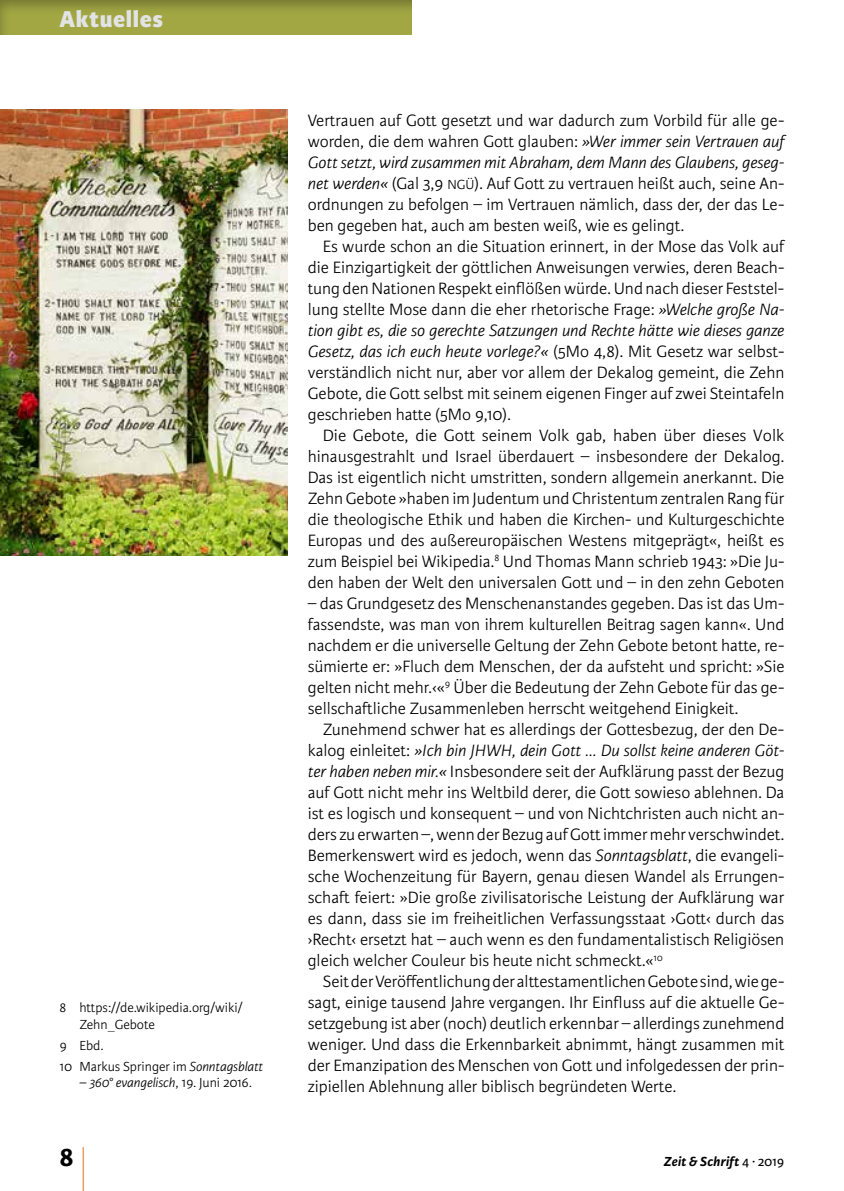
<style>
.page{position:relative;width:844px;height:1191px;background:#fff}
.page>*{position:absolute;margin:0;border:0;box-sizing:border-box;transform-origin:0 0}
.t1{font:300 59.5px "Karmina Sans Basic";color:#df7427;scale:.29 1}
.t2{font:700 28px "Karmina Sans Basic";color:#000}
.t3{font:800 24.5px "Karmina Sans Basic";letter-spacing:.025em;color:#e2e3e4}
.t4{font:300 17.5px/21px "Karmina Sans Basic";color:#000;text-align:justify}
.t5{font:300 14px/16.1px "Karmina Sans Basic";color:#000}
.t6{font:italic 300 14px "Karmina Sans Basic";color:#000}
.t7{font:italic 700 14px "Karmina Sans Basic";letter-spacing:.015em;color:#000}
.s1{font-style:italic}
.s2{font-style:normal}
.s3{font-size:14px}
.s4{font-weight:400;font-style:normal}
</style>
<div class="page">
<div style="left:0;top:0;width:413px;height:35px;background:#000;opacity:.3"></div>
<img style="left:0;top:109px;width:288px;height:447px">
<h3 class="t3" style="left:60px;top:4px;width:105px">Aktuelles</h3>
<p class="t5" style="left:79px;top:1000px;width:164px;text-indent:-20px">8 https://de.wikipedia.org/wiki/<br>Zehn_Gebote</p>
<p class="t5" style="left:60px;top:1034px;width:205px;line-height:21px">9 Ebd.<br>10 Markus Springer im <span class="s1">Sonntagsblatt</span></p>
<p class="t6" style="left:79px;top:1074px;width:174px">– 360° evangelisch<span class="s2">, 19. Juni 2016.</span></p>
<p class="t4" style="left:308px;top:110px;width:478px">Vertrauen auf Gott gesetzt und war dadurch zum Vorbild für alle ge&shy;worden, die dem wahren Gott glauben: <span class="s1">»Wer immer sein Vertrauen auf Gott setzt, wird zusammen mit Abraham, dem Mann des Glaubens, geseg&shy;net werden«</span> (Gal 3,9 <span class="s3">NGÜ</span>). Auf Gott zu vertrauen heißt auch, seine An&shy;ordnungen zu befolgen – im Vertrauen nämlich, dass der, der das Le&shy;ben gegeben hat, auch am besten weiß, wie es gelingt.</p>
<p class="t4" style="left:308px;top:236px;width:478px;text-indent:15px">Es wurde schon an die Situation erinnert, in der Mose das Volk auf die Einzigartigkeit der göttlichen Anweisungen verwies, deren Beach&shy;tung den Nationen Respekt einflößen würde. Und nach dieser Feststel&shy;lung stellte Mose dann die eher rhetorische Frage: <span class="s1">»Welche große Na&shy;tion gibt es, die so gerechte Satzungen und Rechte hätte wie dieses ganze Gesetz, das ich euch heute vorlege?«</span> (5Mo 4,8). Mit Gesetz war selbst&shy;verständlich nicht nur, aber vor allem der Dekalog gemeint, die Zehn Gebote, die Gott selbst mit seinem eigenen Finger auf zwei Steintafeln geschrieben hatte (5Mo 9,10).</p>
<p class="t4" style="left:308px;top:425px;width:478px;text-indent:15px">Die Gebote, die Gott seinem Volk gab, haben über dieses Volk hinausgestrahlt und Israel überdauert – insbesondere der Dekalog.<br>Das ist eigentlich nicht umstritten, sondern allgemein anerkannt. Die Zehn Gebote »haben im Judentum und Christentum zentralen Rang für die theologische Ethik und haben die Kirchen- und Kulturgeschichte Europas und des außereuropäischen Westens mitgeprägt«, heißt es zum Beispiel bei Wikipedia.<sup>8</sup> Und Thomas Mann schrieb 1943: »Die Ju&shy;den haben der Welt den universalen Gott und – in den zehn Geboten</p>
<p class="t4" style="left:308px;top:593px;width:478px">– das Grundgesetz des Menschenanstandes gegeben. Das ist das Um&shy;fassendste, was man von ihrem kulturellen Beitrag sagen kann«. Und nachdem er die universelle Geltung der Zehn Gebote betont hatte, re&shy;sümierte er: »Fluch dem Menschen, der da aufsteht und spricht: »Sie gelten nicht mehr.‹«<sup>9</sup> Über die Bedeutung der Zehn Gebote für das ge&shy;sellschaftliche Zusammenleben herrscht weitgehend Einigkeit.</p>
<p class="t4" style="left:308px;top:719px;width:478px;text-indent:15px">Zunehmend schwer hat es allerdings der Gottesbezug, der den De&shy;kalog einleitet: <span class="s1">»Ich bin JHWH, dein Gott … Du sollst keine anderen Göt&shy;ter haben neben mir.«</span> Insbesondere seit der Aufklärung passt der Bezug auf Gott nicht mehr ins Weltbild derer, die Gott sowieso ablehnen. Da ist es logisch und konsequent – und von Nichtchristen auch nicht an&shy;ders zu erwarten –, wenn der Bezug auf Gott immer mehr verschwindet.<br>Bemerkenswert wird es jedoch, wenn das <span class="s1">Sonntagsblatt</span>, die evangeli&shy;sche Wochenzeitung für Bayern, genau diesen Wandel als Errungen&shy;schaft feiert: »Die große zivilisatorische Leistung der Aufklärung war es dann, dass sie im freiheitlichen Verfassungsstaat ›Gott‹ durch das ›Recht‹ ersetzt hat – auch wenn es den fundamentalistisch Religiösen gleich welcher Couleur bis heute nicht schmeckt.«<sup>10</sup></p>
<p class="t4" style="left:308px;top:971px;width:478px;text-indent:15px">Seit der Veröffentlichung der alttestamentlichen Gebote sind, wie ge&shy;sagt, einige tausend Jahre vergangen. Ihr Einfluss auf die aktuelle Ge&shy;setzgebung ist aber (noch) deutlich erkennbar – allerdings zunehmend weniger. Und dass die Erkennbarkeit abnimmt, hängt zusammen mit der Emanzipation des Menschen von Gott und infolgedessen der prin&shy;zipiellen Ablehnung aller biblisch begründeten Werte.</p>
<h2 class="t2" style="left:60px;top:1141px;width:16px">8</h2>
<h1 class="t1" style="left:81px;top:1140px;width:17px">|</h1>
<p class="t7" style="left:663px;top:1153px;width:122px">Zeit &amp; Schrift <span class="s4">4 ∙ 2019</span></p>
</div>
